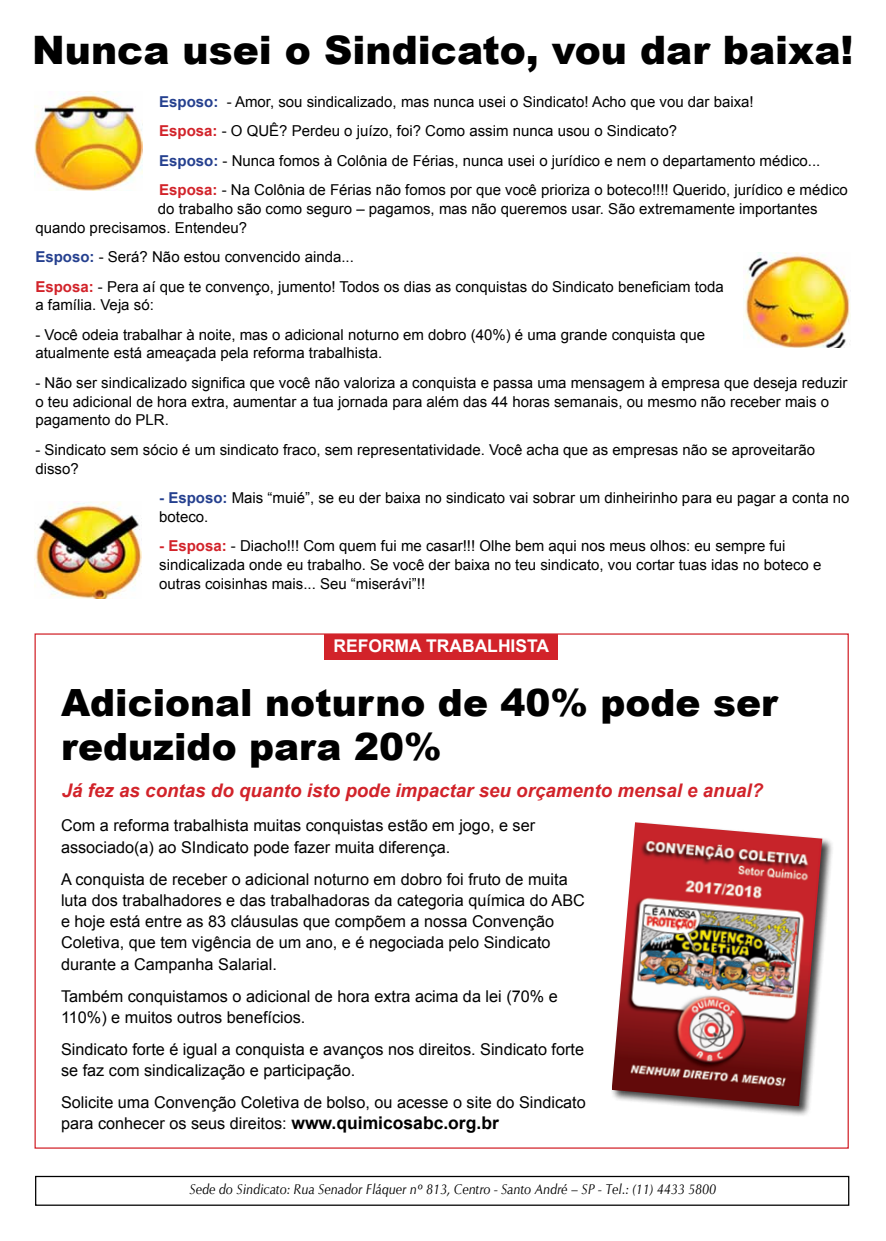
<style>
.page{position:relative;width:886px;height:1241px;background:#fff}
.page>*{position:absolute;margin:0;border:0;box-sizing:border-box;transform-origin:0 0}
.t1{font:900 39.25px "Arial";color:#000}
.t2{font:900 37.5px/43.8px "Arial";color:#000}
.t3{font:italic 700 18.75px "Arial";color:#d2232a}
.t4{font:700 17.5px "Arial";color:#fff}
.t5{font:16.25px/21.2px "Arial";color:#000}
.t6{font:15px/18.8px "Arial";color:#000}
.t7{font:italic 14px "CG Omega";color:#000;scale:.9 1}
.s1{font-weight:700;color:#25408f}
.s2{font-weight:700;color:#d2232a}
.s3{font-weight:700;font-size:17.5px}
</style>
<div class="page">
<div style="left:324px;top:634px;width:233px;height:25px;background:#d2232a"></div>
<div style="left:35px;top:1175px;width:814px;height:30px;border:1px solid #000"></div>
<img style="left:35px;top:91px;width:107px;height:99px">
<img style="left:743px;top:252px;width:107px;height:95px">
<img style="left:35px;top:501px;width:106px;height:97px">
<div style="left:610px;top:820px;width:223px;height:296px;background:#000;opacity:.75"></div>
<img style="left:612px;top:822px;width:210px;height:284px">
<h1 class="t1" style="left:32px;top:21px;width:823px">Nunca usei o Sindicato, vou dar baixa!</h1>
<p class="t6" style="left:159px;top:87px;width:690px;line-height:29.4px"><span class="s1">Esposo:</span> - Amor, sou sindicalizado, mas nunca usei o Sindicato! Acho que vou dar baixa!<br><span class="s2">Esposa:</span> - O QUÊ? Perdeu o juízo, foi? Como assim nunca usou o Sindicato?<br><span class="s1">Esposo:</span> - Nunca fomos à Colônia de Férias, nunca usei o jurídico e nem o departamento médico...<br><span class="s2">Esposa:</span> - Na Colônia de Férias não fomos por que você prioriza o boteco!!!! Querido, jurídico e médico</p>
<p class="t6" style="left:35px;top:199px;width:784px;text-indent:123px">do trabalho são como seguro – pagamos, mas não queremos usar. São extremamente importantes quando precisamos. Entendeu?</p>
<p class="t6" style="left:35px;top:242px;width:690px;line-height:29.4px"><span class="s1">Esposo:</span> - Será? Não estou convencido ainda...<br><span class="s2">Esposa:</span> - Pera aí que te convenço, jumento! Todos os dias as conquistas do Sindicato beneficiam toda</p>
<p class="t6" style="left:35px;top:296px;width:120px">a família. Veja só:</p>
<p class="t6" style="left:35px;top:325px;width:671px">- Você odeia trabalhar à noite, mas o adicional noturno em dobro (40%) é uma grande conquista que atualmente está ameaçada pela reforma trabalhista.</p>
<p class="t6" style="left:35px;top:373px;width:814px">- Não ser sindicalizado significa que você não valoriza a conquista e passa uma mensagem à empresa que deseja reduzir o teu adicional de hora extra, aumentar a tua jornada para além das 44 horas semanais, ou mesmo não receber mais o pagamento do PLR.</p>
<p class="t6" style="left:35px;top:440px;width:781px">- Sindicato sem sócio é um sindicato fraco, sem representatividade. Você acha que as empresas não se aproveitarão disso?</p>
<p class="t6" style="left:159px;top:488px;width:692px"><span class="s1">- Esposo:</span> Mais “muié”, se eu der baixa no sindicato vai sobrar um dinheirinho para eu pagar a conta no boteco.</p>
<p class="t6" style="left:159px;top:536px;width:664px"><span class="s2">- Esposa:</span> - Diacho!!! Com quem fui me casar!!! Olhe bem aqui nos meus olhos: eu sempre fui sindicalizada onde eu trabalho. Se você der baixa no teu sindicato, vou cortar tuas idas no boteco e outras coisinhas mais... Seu “miserávi”!!</p>
<p class="t4" style="left:333px;top:634px;width:217px">reforma trabalhista</p>
<h2 class="t2" style="left:61px;top:679px;width:718px">Adicional noturno de 40% pode ser reduzido para 20%</h2>
<p class="t3" style="left:62px;top:778px;width:703px">Já fez as contas do quanto isto pode impactar seu orçamento mensal e anual?</p>
<p class="t5" style="left:61px;top:815px;width:476px">Com a reforma trabalhista muitas conquistas estão em jogo, e ser associado(a) ao SIndicato pode fazer muita diferença.</p>
<p class="t5" style="left:61px;top:868px;width:525px">A conquista de receber o adicional noturno em dobro foi fruto de muita luta dos trabalhadores e das trabalhadoras da categoria química do ABC e hoje está entre as 83 cláusulas que compõem a nossa Convenção Coletiva, que tem vigência de um ano, e é negociada pelo Sindicato durante a Campanha Salarial.</p>
<p class="t5" style="left:61px;top:985px;width:498px">Também conquistamos o adicional de hora extra acima da lei (70% e<br>110%) e muitos outros benefícios.</p>
<p class="t5" style="left:61px;top:1038px;width:524px">Sindicato forte é igual a conquista e avanços nos direitos. Sindicato forte se faz com sindicalização e participação.</p>
<p class="t5" style="left:61px;top:1091px;width:526px">Solicite uma Convenção Coletiva de bolso, ou acesse o site do Sindicato para conhecer os seus direitos: <span class="s3">www.quimicosabc.org.br</span></p>
<p class="t7" style="left:190px;top:1180px;width:587px">Sede do Sindicato: Rua Senador Fláquer nº 813, Centro - Santo André – SP - Tel.: (11) 4433 5800</p>
</div>
